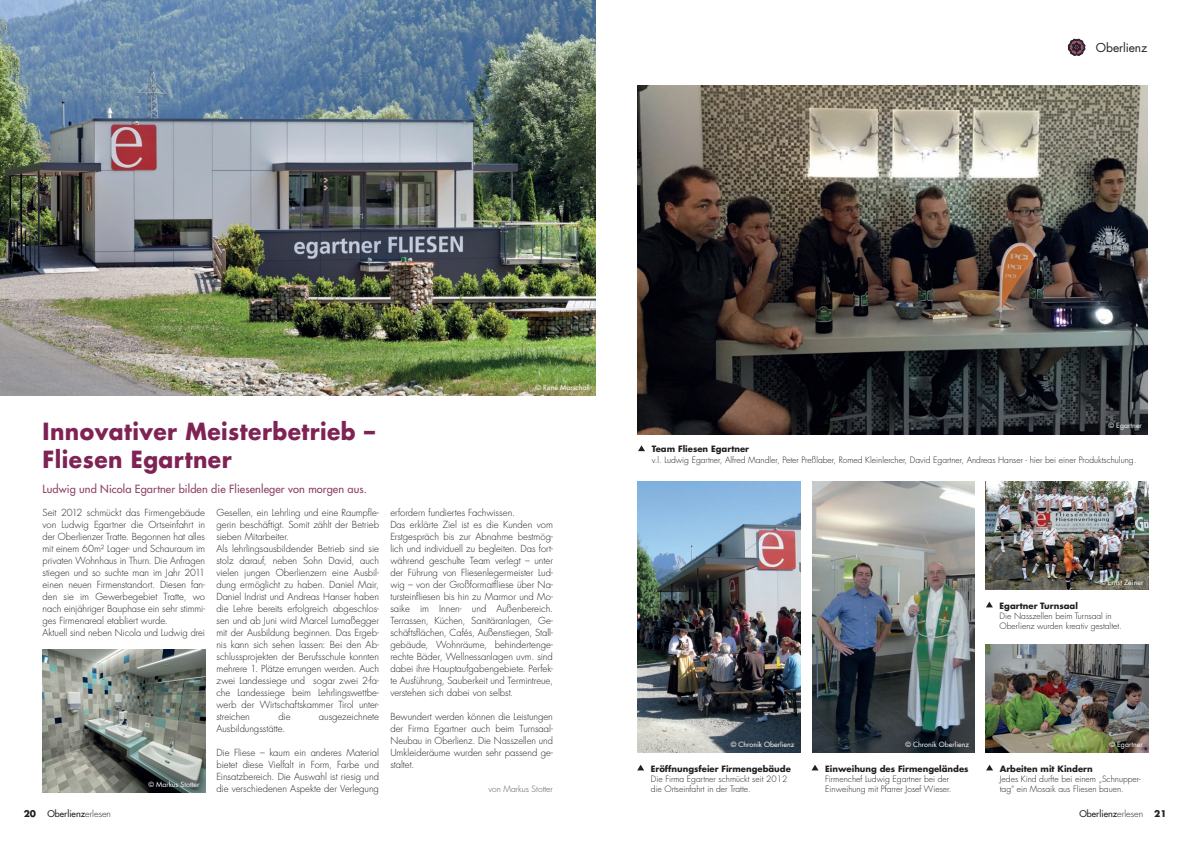
<style>
.page{position:relative;width:1191px;height:842px;background:#fff}
.page>*{position:absolute;margin:0;border:0;box-sizing:border-box;transform-origin:0 0}
.t1{font:700 23px/28px "Futura LT Pro";letter-spacing:.02em;color:#7f2254;scale:.95 1}
.t2{font:12px "Futura LT Pro";letter-spacing:-.005em;color:#231f20}
.t3{font:500 11px "Futura LT Pro";letter-spacing:.01em;color:#8d4066}
.t4{font:300 9.5px/12px "Futura LT Pro";letter-spacing:-.005em;color:#231f20}
.t5{font:500 9px "Futura LT Pro";color:#231f20}
.t6{font:300 8.5px/10.2px "Futura LT Pro";color:#231f20}
.t7{font:700 8.5px "Futura LT Pro";color:#231f20}
.t8{font:300 8.5px "Futura LT Pro";color:#57585a}
.t9{font:7px "Futura LT Pro";color:#fff}
.s1{font-weight:700}
.s2{font-weight:300}
</style>
<div class="page">
<svg style="left:1067px;top:38px;width:18px;height:18px"></svg>
<img style="left:0;top:0;width:595px;height:395px">
<img style="left:812px;top:482px;width:162px;height:271px">
<img style="left:986px;top:645px;width:162px;height:108px">
<img style="left:638px;top:482px;width:162px;height:271px">
<img style="left:986px;top:482px;width:162px;height:108px">
<img style="left:637px;top:85px;width:511px;height:349px">
<img style="left:43px;top:650px;width:162px;height:142px">
<svg style="left:986px;top:602px;width:7px;height:5px"></svg>
<svg style="left:986px;top:765px;width:7px;height:5px"></svg>
<svg style="left:637px;top:765px;width:7px;height:5px"></svg>
<svg style="left:812px;top:765px;width:6px;height:5px"></svg>
<svg style="left:638px;top:445px;width:7px;height:6px"></svg>
<p class="t2" style="left:1095px;top:40px;width:53px">Oberlienz</p>
<p class="t9" style="left:535px;top:383px;width:56px">© René Marschall</p>
<h1 class="t1" style="left:43px;top:417px;width:352px">Innovativer Meisterbetrieb –<br>Fliesen Egartner</h1>
<p class="t3" style="left:43px;top:481px;width:326px">Ludwig und Nicola Egartner bilden die Fliesenleger von morgen aus.</p>
<p class="t4" style="left:43px;top:507px;width:164px">Seit 2012 schmückt das Firmengebäude von Ludwig Egartner die Ortseinfahrt in der Oberlienzer Tratte. Begonnen hat alles mit einem 60m² Lager- und Schauraum im privaten Wohnhaus in Thurn. Die Anfragen stiegen und so suchte man im Jahr 2011 einen neuen Firmenstandort. Diesen fan&shy;den sie im Gewerbegebiet Tratte, wo nach einjähriger Bauphase ein sehr stimmi&shy;ges Firmenareal etabliert wurde.<br>Aktuell sind neben Nicola und Ludwig drei</p>
<p class="t4" style="left:216px;top:507px;width:164px">Gesellen, ein Lehrling und eine Raumpfle&shy;gerin beschäftigt. Somit zählt der Betrieb sieben Mitarbeiter.<br>Als lehrlingsausbildender Betrieb sind sie stolz darauf, neben Sohn David, auch vielen jungen Oberlienzern eine Ausbil&shy;dung ermöglicht zu haben. Daniel Mair, Daniel Indrist und Andreas Hanser haben die Lehre bereits erfolgreich abgeschlos&shy;sen und ab Juni wird Marcel Lumaßegger mit der Ausbildung beginnen. Das Ergeb&shy;nis kann sich sehen lassen: Bei den Ab&shy;schlussprojekten der Berufsschule konnten mehrere 1. Plätze errungen werden. Auch zwei Landessiege und sogar zwei 2-fa&shy;che Landessiege beim Lehrlingswettbe&shy;werb der Wirtschaftskammer Tirol unter&shy;streichen</p>
<p class="t4" style="left:278px;top:711px;width:14px">die</p>
<p class="t4" style="left:319px;top:711px;width:62px">ausgezeichnete</p>
<p class="t4" style="left:216px;top:723px;width:70px">Ausbildungsstätte.</p>
<p class="t4" style="left:216px;top:747px;width:164px;text-align:justify">Die Fliese – kaum ein anderes Material bietet diese Vielfalt in Form, Farbe und Einsatzbereich. Die Auswahl ist riesig und die verschiedenen Aspekte der Verlegung</p>
<p class="t9" style="left:148px;top:779px;width:53px">© Markus Stotter</p>
<p class="t4" style="left:390px;top:507px;width:164px">erfordern fundiertes Fachwissen.<br>Das erklärte Ziel ist es die Kunden vom Erstgespräch bis zur Abnahme bestmög&shy;lich und individuell zu begleiten. Das fort&shy;während geschulte Team verlegt – unter der Führung von Fliesenlegermeister Lud&shy;wig – von der Großformatfliese über Na&shy;tursteinfliesen bis hin zu Marmor und Mo&shy;saike im Innen- und Außenbereich.<br>Terrassen, Küchen, Sanitäranlagen, Ge&shy;schäftsflächen, Cafés, Außenstiegen, Stall&shy;gebäude, Wohnräume, behindertenge&shy;rechte Bäder, Wellnessanlagen uvm. sind dabei ihre Hauptaufgabengebiete. Perfek&shy;te Ausführung, Sauberkeit und Termintreue, verstehen sich dabei von selbst.</p>
<p class="t4" style="left:390px;top:711px;width:164px;text-align:justify">Bewundert werden können die Leistungen der Firma Egartner auch beim Turnsaal-Neubau in Oberlienz. Die Nasszellen und Umkleideräume wurden sehr passend ge&shy;staltet.</p>
<p class="t8" style="left:488px;top:783px;width:66px">von Markus Stotter</p>
<p class="t9" style="left:1108px;top:421px;width:35px">© Egartner</p>
<p class="t7" style="left:651px;top:443px;width:99px">Team Fliesen Egartner</p>
<p class="t6" style="left:651px;top:454px;width:486px">v.l. Ludwig Egartner, Alfred Mandler, Peter Preßlaber, Romed Kleinlercher, David Egartner, Andreas Hanser - hier bei einer Produktschulung.</p>
<p class="t9" style="left:1100px;top:577px;width:45px">© Ernst Zeiner</p>
<p class="t7" style="left:999px;top:599px;width:80px">Egartner Turnsaal</p>
<p class="t6" style="left:999px;top:611px;width:124px">Die Nasszellen beim Turnsaal in<br>Oberlienz wurden kreativ gestaltet.</p>
<p class="t9" style="left:731px;top:740px;width:65px">© Chronik Oberlienz</p>
<p class="t7" style="left:651px;top:762px;width:141px">Eröffnungsfeier Firmengebäude</p>
<p class="t6" style="left:651px;top:774px;width:138px">Die Firma Egartner schmückt seit 2012 die Ortseinfahrt in der Tratte.</p>
<p class="t9" style="left:905px;top:740px;width:65px">© Chronik Oberlienz</p>
<p class="t9" style="left:1109px;top:740px;width:35px">© Egartner</p>
<p class="t7" style="left:825px;top:762px;width:145px">Einweihung des Firmengeländes</p>
<p class="t6" style="left:825px;top:774px;width:128px">Firmenchef Ludwig Egartner bei der<br>Einweihung mit Pfarrer Josef Wieser.</p>
<p class="t7" style="left:999px;top:762px;width:94px">Arbeiten mit Kindern</p>
<p class="t6" style="left:999px;top:774px;width:142px">Jedes Kind durfte bei einem „Schnupper&shy;tag“ ein Mosaik aus Fliesen bauen.</p>
<p class="t5" style="left:24px;top:807px;width:89px"><span class="s1">20</span> Oberlienz<span class="s2">erlesen</span></p>
<p class="t5" style="left:1079px;top:807px;width:89px">Oberlienz<span class="s2">erlesen</span> <span class="s1">21</span></p>
</div>
